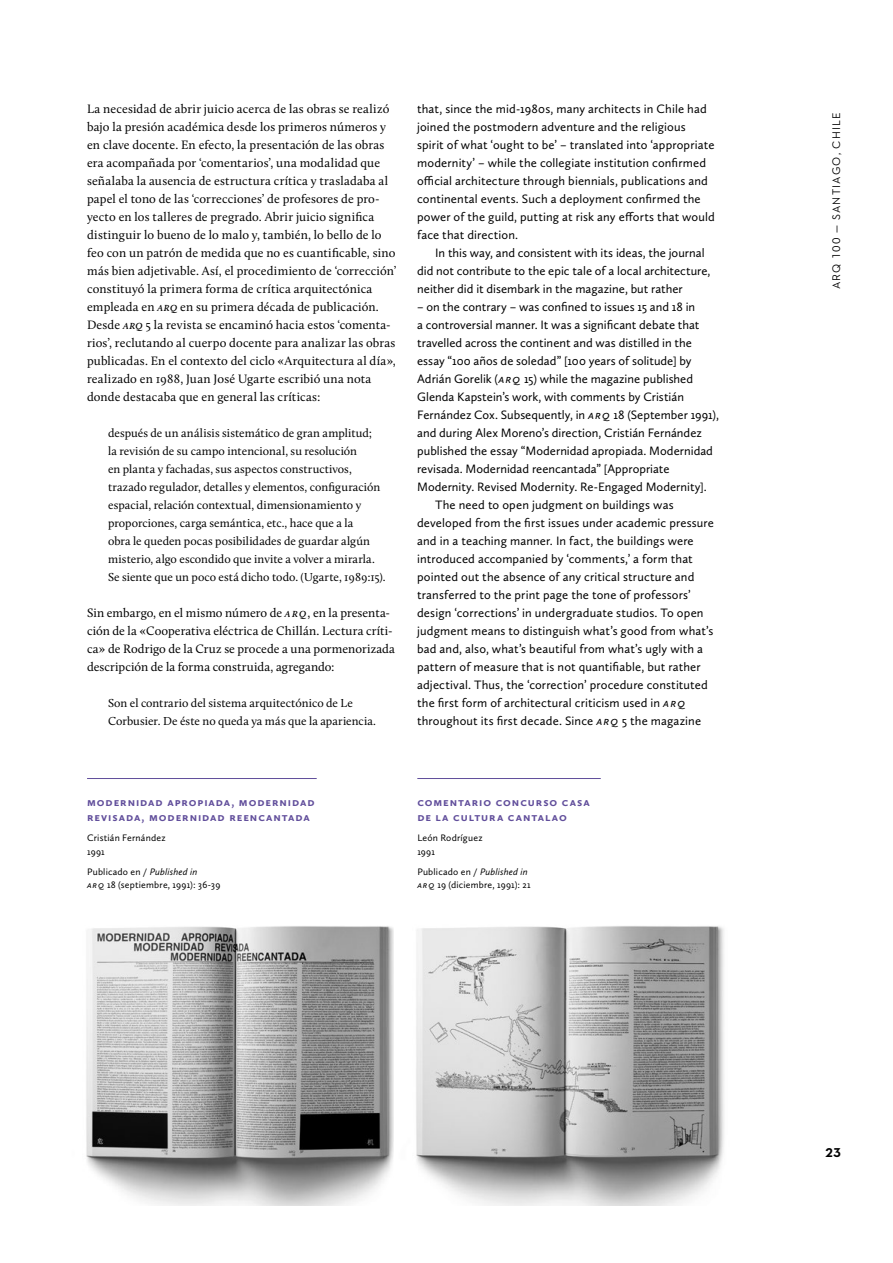
<style>
.page{position:relative;width:893px;height:1263px;background:#fff}
.page>*{position:absolute;margin:0;border:0;box-sizing:border-box;transform-origin:0 0}
.t1{font:700 13.05px "Neutraface 2 Text";color:#000}
.t2{font:12.6px/18px "Calluna Sans";letter-spacing:.01em;color:#000}
.t3{font:12.6px/18px "Calluna";letter-spacing:.01em;color:#000}
.t4{font:12px/18px "Calluna";color:#000}
.t5{font:700 12px/15px "Calluna Sans";letter-spacing:.08em;color:#614e9b}
.t6{font:11.25px "Neutraface 2 Text";letter-spacing:.11em;color:#000}
.t7{font:9.75px/13.5px "Calluna Sans";letter-spacing:.02em;color:#000}
.s1{font-style:italic}
</style>
<div class="page">
<img style="left:86px;top:926px;width:308px;height:280px">
<img style="left:416px;top:926px;width:308px;height:280px">
<hr style="left:87px;top:778px;width:230px;height:1px;background:#614e9b">
<hr style="left:417px;top:778px;width:183px;height:1px;background:#614e9b">
<p class="t3" style="left:87px;top:100px;width:311px">La necesidad de abrir juicio acerca de las obras se realizó bajo la presión académica desde los primeros números y en clave docente. En efecto, la presentación de las obras era acompañada por ‘comentarios’, una modalidad que señalaba la ausencia de estructura crítica y trasladaba al papel el tono de las ‘correcciones’ de profesores de pro&shy;yecto en los talleres de pregrado. Abrir juicio significa distinguir lo bueno de lo malo y, también, lo bello de lo feo con un patrón de medida que no es cuantificable, sino más bien adjetivable. Así, el procedimiento de ‘corrección’ constituyó la primera forma de crítica arquitectónica empleada en <span class="s1">arq</span> en su primera década de publicación.<br>Desde <span class="s1">arq</span> 5 la revista se encaminó hacia estos ‘comenta&shy;rios’, reclutando al cuerpo docente para analizar las obras publicadas. En el contexto del ciclo «Arquitectura al día», realizado en 1988, Juan José Ugarte escribió una nota donde destacaba que en general las críticas:</p>
<p class="t4" style="left:108px;top:424px;width:279px">después de un análisis sistemático de gran amplitud;<br>la revisión de su campo intencional, su resolución<br>en planta y fachadas, sus aspectos constructivos, trazado regulador, detalles y elementos, configuración espacial, relación contextual, dimensionamiento y proporciones, carga semántica, etc., hace que a la<br>obra le queden pocas posibilidades de guardar algún misterio, algo escondido que invite a volver a mirarla.<br>Se siente que un poco está dicho todo. (Ugarte, 1989:15).</p>
<p class="t3" style="left:87px;top:604px;width:309px">Sin embargo, en el mismo número de <span class="s1">arq</span>, en la presenta&shy;ción de la «Cooperativa eléctrica de Chillán. Lectura críti&shy;ca» de Rodrigo de la Cruz se procede a una pormenorizada descripción de la forma construida, agregando:</p>
<p class="t4" style="left:108px;top:694px;width:269px">Son el contrario del sistema arquitectónico de Le<br>Corbusier. De éste no queda ya más que la apariencia.</p>
<p class="t2" style="left:417px;top:100px;width:299px">that, since the mid-1980s, many architects in Chile had joined the postmodern adventure and the religious spirit of what ‘ought to be’ – translated into ‘appropriate modernity’ – while the collegiate institution confirmed official architecture through biennials, publications and continental events. Such a deployment confirmed the power of the guild, putting at risk any efforts that would face that direction.</p>
<p class="t2" style="left:417px;top:244px;width:295px;text-indent:18px">In this way, and consistent with its ideas, the journal did not contribute to the epic tale of a local architecture, neither did it disembark in the magazine, but rather</p>
<p class="t2" style="left:417px;top:298px;width:279px">– on the contrary – was confined to issues 15 and 18 in</p>
<p class="t2" style="left:417px;top:316px;width:284px">a controversial manner. It was a significant debate that</p>
<p class="t2" style="left:417px;top:334px;width:276px">travelled across the continent and was distilled in the</p>
<p class="t2" style="left:417px;top:352px;width:276px">essay “100 años de soledad” [100 years of solitude] by</p>
<p class="t2" style="left:417px;top:370px;width:277px">Adrián Gorelik (<span class="s1">arq</span> 15) while the magazine published</p>
<p class="t2" style="left:417px;top:388px;width:268px">Glenda Kapstein’s work, with comments by Cristián</p>
<p class="t2" style="left:417px;top:406px;width:303px">Fernández Cox. Subsequently, in <span class="s1">arq</span> 18 (September 1991),</p>
<p class="t2" style="left:417px;top:424px;width:286px">and during Alex Moreno’s direction, Cristián Fernández</p>
<p class="t2" style="left:417px;top:442px;width:297px">published the essay “Modernidad apropiada. Modernidad</p>
<p class="t2" style="left:417px;top:460px;width:254px">revisada. Modernidad reencantada” [Appropriate</p>
<p class="t2" style="left:417px;top:478px;width:291px">Modernity. Revised Modernity. Re-Engaged Modernity].</p>
<p class="t2" style="left:435px;top:496px;width:240px">The need to open judgment on buildings was</p>
<p class="t2" style="left:417px;top:514px;width:298px">developed from the first issues under academic pressure</p>
<p class="t2" style="left:417px;top:532px;width:278px">and in a teaching manner. In fact, the buildings were</p>
<p class="t2" style="left:417px;top:550px;width:277px">introduced accompanied by ‘comments,’ a form that</p>
<p class="t2" style="left:417px;top:568px;width:279px">pointed out the absence of any critical structure and</p>
<p class="t2" style="left:417px;top:586px;width:275px">transferred to the print page the tone of professors’</p>
<p class="t2" style="left:417px;top:604px;width:288px">design ‘corrections’ in undergraduate studios. To open</p>
<p class="t2" style="left:417px;top:622px;width:298px">judgment means to distinguish what’s good from what’s</p>
<p class="t2" style="left:417px;top:640px;width:287px">bad and, also, what’s beautiful from what’s ugly with a</p>
<p class="t2" style="left:417px;top:658px;width:285px">pattern of measure that is not quantifiable, but rather</p>
<p class="t2" style="left:417px;top:676px;width:292px">adjectival. Thus, the ‘correction’ procedure constituted</p>
<p class="t2" style="left:417px;top:694px;width:269px">the first form of architectural criticism used in <span class="s1">arq</span></p>
<p class="t2" style="left:417px;top:712px;width:285px">throughout its first decade. Since <span class="s1">arq</span> 5 the magazine</p>
<p class="t5" style="left:87px;top:794px;width:229px">Modernidad apropiada, modernidad revisada, modernidad reencantada</p>
<p class="t7" style="left:87px;top:831px;width:80px">Cristián Fernández<br>1991</p>
<p class="t7" style="left:87px;top:865px;width:135px">Publicado en / <span class="s1">Published in<br>arq</span> 18 (septiembre, 1991): 36-39</p>
<p class="t5" style="left:417px;top:794px;width:174px">Comentario concurso Casa de la Cultura Cantalao</p>
<p class="t7" style="left:417px;top:831px;width:67px">León Rodríguez<br>1991</p>
<p class="t7" style="left:417px;top:865px;width:115px">Publicado en / <span class="s1">Published in arq</span> 19 (diciembre, 1991): 21</p>
<p class="t6" style="left:829px;top:289px;width:179px;rotate:-90deg">ARQ 100 — SANTIAGO, CHILE</p>
<p class="t1" style="left:825px;top:1144px;width:17px">23</p>
</div>
